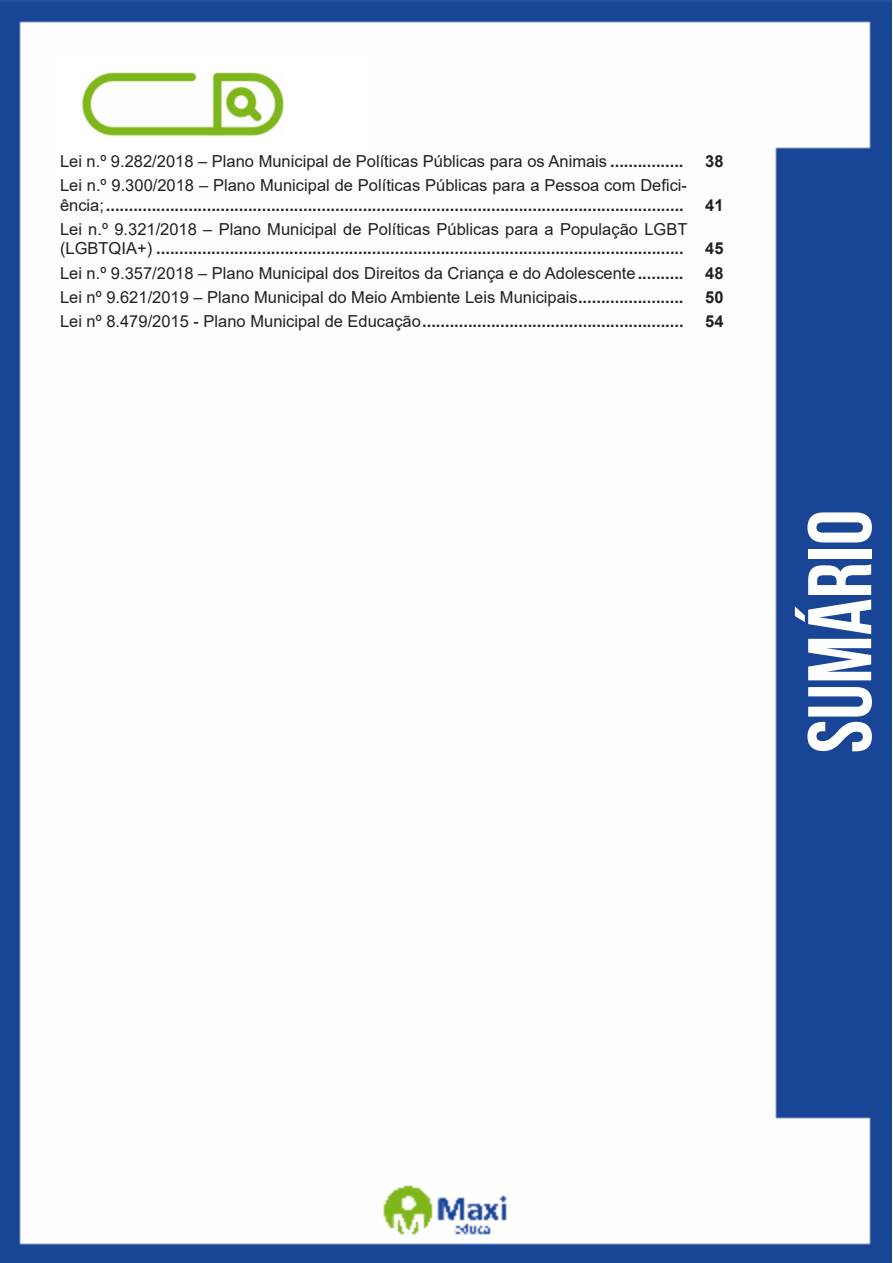
<style>
.page{position:relative;width:893px;height:1263px;background:#fff}
.page>*{position:absolute;margin:0;border:0;box-sizing:border-box;transform-origin:0 0}
.t1{font:700 90px "Bebas Neue";color:#fff}
.ALTERNATIVAS{font:700 16.5px/19.8px "Arial";color:#231f20}
.ALTERNATIVAS-2{font:16.5px "Arial";color:#231f20}
.INDICE{font:700 16.5px "Arial";color:#231f20}
.s1{font-weight:700}
.s2{font-weight:400}
</style>
<div class="page">
<img style="left:0;top:0;width:892px;height:1263px">
<div style="left:53px;top:55px;width:317px;height:121px;background:#fff"></div>
<img style="left:82px;top:72px;width:201px;height:64px">
<p class="ALTERNATIVAS-2" style="left:60px;top:150px;width:625px">Lei n.º 9.282/2018 – Plano Municipal de Políticas Públicas para os Animais <span class="s1">................</span></p>
<p class="INDICE" style="left:705px;top:149px;width:20px">38</p>
<p class="ALTERNATIVAS" style="left:60px;top:175px;width:629px"><span class="s2">Lei n.º 9.300/2018 – Plano Municipal de Políticas Públicas para a Pessoa com Defici&shy;ência;</span>..............................................................................................................................</p>
<p class="INDICE" style="left:705px;top:193px;width:20px">41</p>
<p class="ALTERNATIVAS" style="left:60px;top:219px;width:629px"><span class="s2">Lei n.º 9.321/2018 – Plano Municipal de Políticas Públicas para a População LGBT (LGBTQIA+)</span> ...................................................................................................................</p>
<p class="INDICE" style="left:705px;top:237px;width:20px">45</p>
<p class="ALTERNATIVAS-2" style="left:60px;top:261px;width:625px">Lei n.º 9.357/2018 – Plano Municipal dos Direitos da Criança e do Adolescente<span class="s1">..........</span></p>
<p class="INDICE" style="left:705px;top:261px;width:20px">48</p>
<p class="ALTERNATIVAS-2" style="left:60px;top:285px;width:625px">Lei nº 9.621/2019 – Plano Municipal do Meio Ambiente Leis Municipais<span class="s1">.......................</span></p>
<p class="INDICE" style="left:705px;top:285px;width:20px">50</p>
<p class="ALTERNATIVAS" style="left:60px;top:311px;width:625px"><span class="s2">Lei nº 8.479/2015 - Plano Municipal de Educação</span>.........................................................</p>
<p class="INDICE" style="left:705px;top:309px;width:20px">54</p>
<h1 class="t1" style="left:791px;top:753px;width:245px;rotate:-90deg">sumário</h1>
</div>
